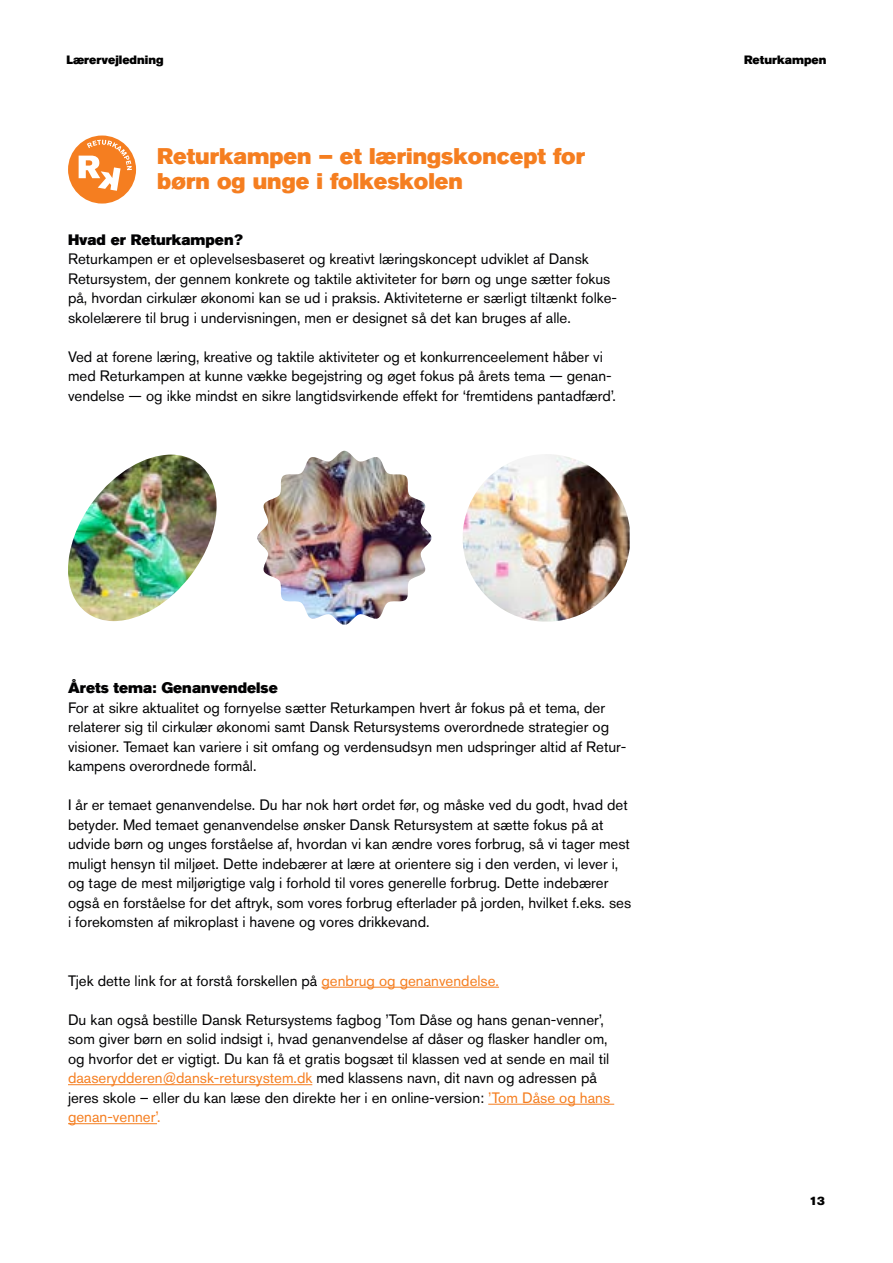
<style>
.page{position:relative;width:893px;height:1263px;background:#fff}
.page>*{position:absolute;margin:0;border:0;box-sizing:border-box;transform-origin:0 0}
.t1{font:22.5px/25.5px "Akzidenz Grotesk BE Super";color:#f57e20}
.t2{font:15px/19.5px "Akzidenz Grotesk BE";color:#020203}
.t3{font:15px "Akzidenz Grotesk BE Super";color:#020203}
.t4{font:12px "Akzidenz Grotesk BE Super";color:#000}
.s1{color:#f57e20}
</style>
<div class="page">
<hr style="left:322px;top:987px;width:177px;height:1px;background:#f57e20">
<hr style="left:68px;top:1084px;width:244px;height:1px;background:#f57e20">
<hr style="left:488px;top:1104px;width:126px;height:1px;background:#f57e20">
<hr style="left:68px;top:1123px;width:89px;height:1px;background:#f57e20">
<div style="left:68px;top:136px;width:68px;height:68px;background:#f57e20;border-radius:50%"></div>
<svg style="left:79px;top:140px;width:53px;height:51px"></svg>
<img style="left:257px;top:451px;width:174px;height:174px">
<img style="left:463px;top:454px;width:167px;height:167px">
<img style="left:68px;top:455px;width:149px;height:166px">
<p class="t4" style="left:66px;top:53px;width:99px">Lærervejledning</p>
<p class="t4" style="left:744px;top:53px;width:84px">Returkampen</p>
<h1 class="t1" style="left:157px;top:143px;width:429px">Returkampen – et læringskoncept for børn og unge i folkeskolen</h1>
<p class="t3" style="left:68px;top:231px;width:176px">Hvad er Returkampen?</p>
<p class="t2" style="left:68px;top:249px;width:550px">Returkampen er et oplevelsesbaseret og kreativt læringskoncept udviklet af Dansk Retursystem, der gennem konkrete og taktile aktiviteter for børn og unge sætter fokus på, hvordan cirkulær økonomi kan se ud i praksis. Aktiviteterne er særligt tiltænkt folke&shy;skolelærere til brug i undervisningen, men er designet så det kan bruges af alle.</p>
<p class="t2" style="left:68px;top:346px;width:549px">Ved at forene læring, kreative og taktile aktiviteter og et konkurrenceelement håber vi med Returkampen at kunne vække begejstring og øget fokus på årets tema — genan&shy;vendelse — og ikke mindst en sikre langtidsvirkende effekt for ‘fremtidens pantadfærd’.</p>
<p class="t3" style="left:68px;top:679px;width:211px">Årets tema: Genanvendelse</p>
<p class="t2" style="left:68px;top:697px;width:560px">For at sikre aktualitet og fornyelse sætter Returkampen hvert år fokus på et tema, der relaterer sig til cirkulær økonomi samt Dansk Retursystems overordnede strategier og visioner. Temaet kan variere i sit omfang og verdensudsyn men udspringer altid af Retur&shy;kampens overordnede formål.</p>
<p class="t2" style="left:68px;top:795px;width:565px">I år er temaet genanvendelse. Du har nok hørt ordet før, og måske ved du godt, hvad det betyder. Med temaet genanvendelse ønsker Dansk Retursystem at sætte fokus på at udvide børn og unges forståelse af, hvordan vi kan ændre vores forbrug, så vi tager mest muligt hensyn til miljøet. Dette indebærer at lære at orientere sig i den verden, vi lever i, og tage de mest miljørigtige valg i forhold til vores generelle forbrug. Dette indebærer også en forståelse for det aftryk, som vores forbrug efterlader på jorden, hvilket f.eks. ses i forekomsten af mikroplast i havene og vores drikkevand.</p>
<p class="t2" style="left:68px;top:970px;width:432px">Tjek dette link for at forstå forskellen på <span class="s1">genbrug og genanvendelse.</span></p>
<p class="t2" style="left:68px;top:1009px;width:544px">Du kan også bestille Dansk Retursystems fagbog ’Tom Dåse og hans genan-venner’, som giver børn en solid indsigt i, hvad genanvendelse af dåser og flasker handler om, og hvorfor det er vigtigt. Du kan få et gratis bogsæt til klassen ved at sende en mail til <span class="s1">daaserydderen@dansk-retursystem.dk</span> med klassens navn, dit navn og adressen på jeres skole – eller du kan læse den direkte her i en online-version: <span class="s1">’Tom Dåse og hans genan-venner’.</span></p>
<p class="t4" style="left:809px;top:1194px;width:17px">13</p>
</div>
